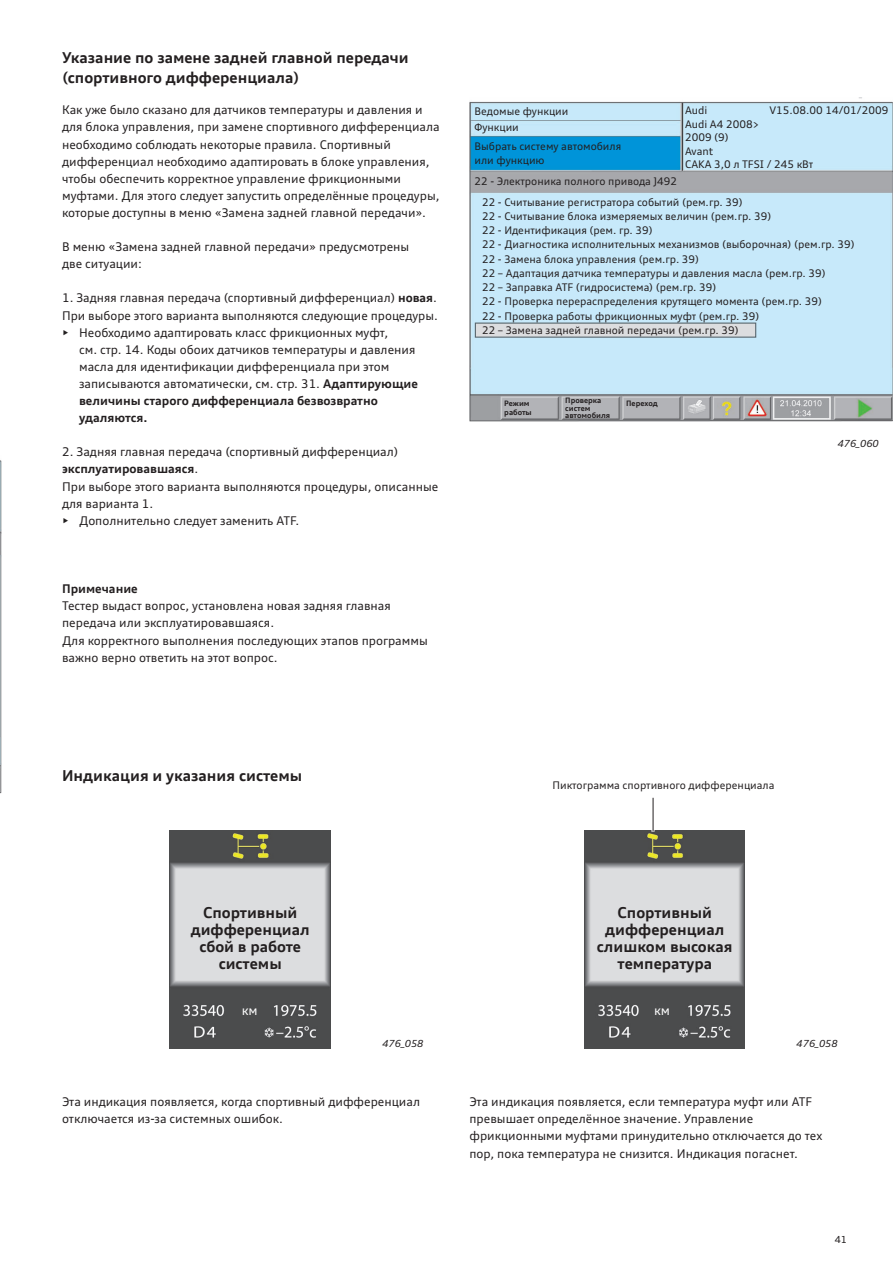
<style>
.page{position:relative;width:893px;height:1263px;background:#fff}
.page>*{position:absolute;margin:0;border:0;box-sizing:border-box;transform-origin:0 0}
.t1{font:700 15px/17.1px "Audi Type";color:#231f20;text-align:center}
.t2{font:12.75px "Audi Type";color:#fff}
.t3{font:12px/17.1px "Audi Type";color:#231f20}
.t4{font:700 12px "Audi Type";color:#231f20}
.t5{font:10.5px/14.2px "Audi Type";color:#231f20}
.t6{font:italic 9.75px "Audi Type";color:#231f20}
.t7{font:9.75px "Audi Type";color:#231f20}
.t8{font:700 7.5px/7.5px "Audi Type";color:#231f20}
.s1{font-weight:700}
</style>
<div class="page">
<img style="left:0;top:460px;width:1px;height:333px">
<img style="left:170px;top:830px;width:161px;height:218px">
<img style="left:584px;top:830px;width:161px;height:218px">
<hr style="left:651px;top:797px;width:3px;height:35px;background:#fff">
<hr style="left:653px;top:798px;width:1px;height:33px;background:#231f20">
<img style="left:469px;top:97px;width:424px;height:324px">
<div style="left:237px;top:1005px;width:29px;height:14px;background:#4b4c4d"></div>
<div style="left:650px;top:1006px;width:28px;height:13px;background:#4b4c4d"></div>
<div style="left:475px;top:323px;width:281px;height:15px;background:#dcdddf;border:1px solid #5a676e"></div>
<p class="t1" style="left:62px;top:48px;width:348px;line-height:19.5px;text-align:left">Указание по замене задней главной передачи (спортивного дифференциала)</p>
<p class="t3" style="left:62px;top:101px;width:379px">Как уже было сказано для датчиков температуры и давления и для блока управления, при замене спортивного дифференциала необходимо соблюдать некоторые правила. Спортивный дифференциал необходимо адаптировать в блоке управления, чтобы обеспечить корректное управление фрикционными муфтами. Для этого следует запустить определённые процедуры, которые доступны в меню «Замена задней главной передачи».</p>
<p class="t3" style="left:62px;top:238px;width:349px">В меню «Замена задней главной передачи» предусмотрены две ситуации:</p>
<p class="t3" style="left:62px;top:289px;width:377px">1. Задняя главная передача (спортивный дифференциал) <span class="s1">новая</span>.<br>При выборе этого варианта выполняются следующие процедуры.</p>
<p class="t3" style="left:79px;top:324px;width:340px;text-indent:-17px">• Необходимо адаптировать класс фрикционных муфт,<br>см. стр. 14. Коды обоих датчиков температуры и давления масла для идентификации дифференциала при этом записываются автоматически, см. стр. 31. <span class="s1">Адаптирующие величины старого дифференциала безвозвратно удаляются.</span></p>
<p class="t3" style="left:62px;top:443px;width:378px">2. Задняя главная передача (спортивный дифференциал) <span class="s1">эксплуатировавшаяся</span>.<br>При выборе этого варианта выполняются процедуры, описанные для варианта 1.</p>
<p class="t3" style="left:62px;top:512px;width:239px">• Дополнительно следует заменить ATF.</p>
<p class="t4" style="left:62px;top:581px;width:77px">Примечание</p>
<p class="t3" style="left:62px;top:597px;width:367px">Тестер выдаст вопрос, установлена новая задняя главная передача или эксплуатировавшаяся.<br>Для корректного выполнения последующих этапов программы важно верно ответить на этот вопрос.</p>
<p class="t5" style="left:475px;top:104px;width:95px">Ведомые функции</p>
<p class="t5" style="left:685px;top:103px;width:24px">Audi</p>
<p class="t5" style="left:769px;top:103px;width:120px">V15.08.00 14/01/2009</p>
<p class="t5" style="left:685px;top:117px;width:130px;line-height:13.5px">Audi A4 2008&gt;<br>2009 (9)<br>Avant<br>CAKA 3,0 л TFSI / 245 кВт</p>
<p class="t5" style="left:475px;top:118px;width:148px;line-height:18.9px">Функции<br>Выбрать систему автомобиля</p>
<p class="t5" style="left:475px;top:150px;width:204px;line-height:20.7px">или функцию<br>22 - Электроника полного привода J492</p>
<p class="t5" style="left:482px;top:195px;width:374px">22 - Считывание регистратора событий (рем.гр. 39)<br>22 - Считывание блока измеряемых величин (рем.гр. 39)<br>22 - Идентификация (рем. гр. 39)<br>22 - Диагностика исполнительных механизмов (выборочная) (рем.гр. 39)<br>22 - Замена блока управления (рем.гр. 39)<br>22 – Адаптация датчика температуры и давления масла (рем.гр. 39)<br>22 – Заправка ATF (гидросистема) (рем.гр. 39)<br>22 - Проверка перераспределения крутящего момента (рем.гр. 39)<br>22 - Проверка работы фрикционных муфт (рем.гр. 39)<br>22 – Замена задней главной передачи (рем.гр. 39)</p>
<p class="t8" style="left:504px;top:399px;width:29px;line-height:9px">Режим работы</p>
<p class="t8" style="left:565px;top:396px;width:47px">Проверка систем автомобиля</p>
<p class="t8" style="left:626px;top:399px;width:33px">Переход</p>
<p class="t6" style="left:838px;top:437px;width:42px">476_060</p>
<p class="t1" style="left:62px;top:767px;width:242px">Индикация и указания системы</p>
<p class="t5" style="left:553px;top:778px;width:223px">Пиктограмма спортивного дифференциала</p>
<p class="t1" style="left:191px;top:904px;width:121px">Спортивный дифференциал сбой в работе системы</p>
<p class="t1" style="left:597px;top:904px;width:137px">Спортивный дифференциал слишком высокая температура</p>
<p class="t2" style="left:242px;top:1002px;width:17px">км</p>
<p class="t2" style="left:654px;top:1003px;width:17px">км</p>
<p class="t6" style="left:382px;top:1037px;width:42px">476_058</p>
<p class="t6" style="left:797px;top:1037px;width:42px">476_058</p>
<p class="t3" style="left:62px;top:1093px;width:359px">Эта индикация появляется, когда спортивный дифференциал отключается из-за системных ошибок.</p>
<p class="t3" style="left:469px;top:1093px;width:354px">Эта индикация появляется, если температура муфт или ATF превышает определённое значение. Управление фрикционными муфтами принудительно отключается до тех пор, пока температура не снизится. Индикация погаснет.</p>
<p class="t7" style="left:835px;top:1233px;width:14px">41</p>
</div>
